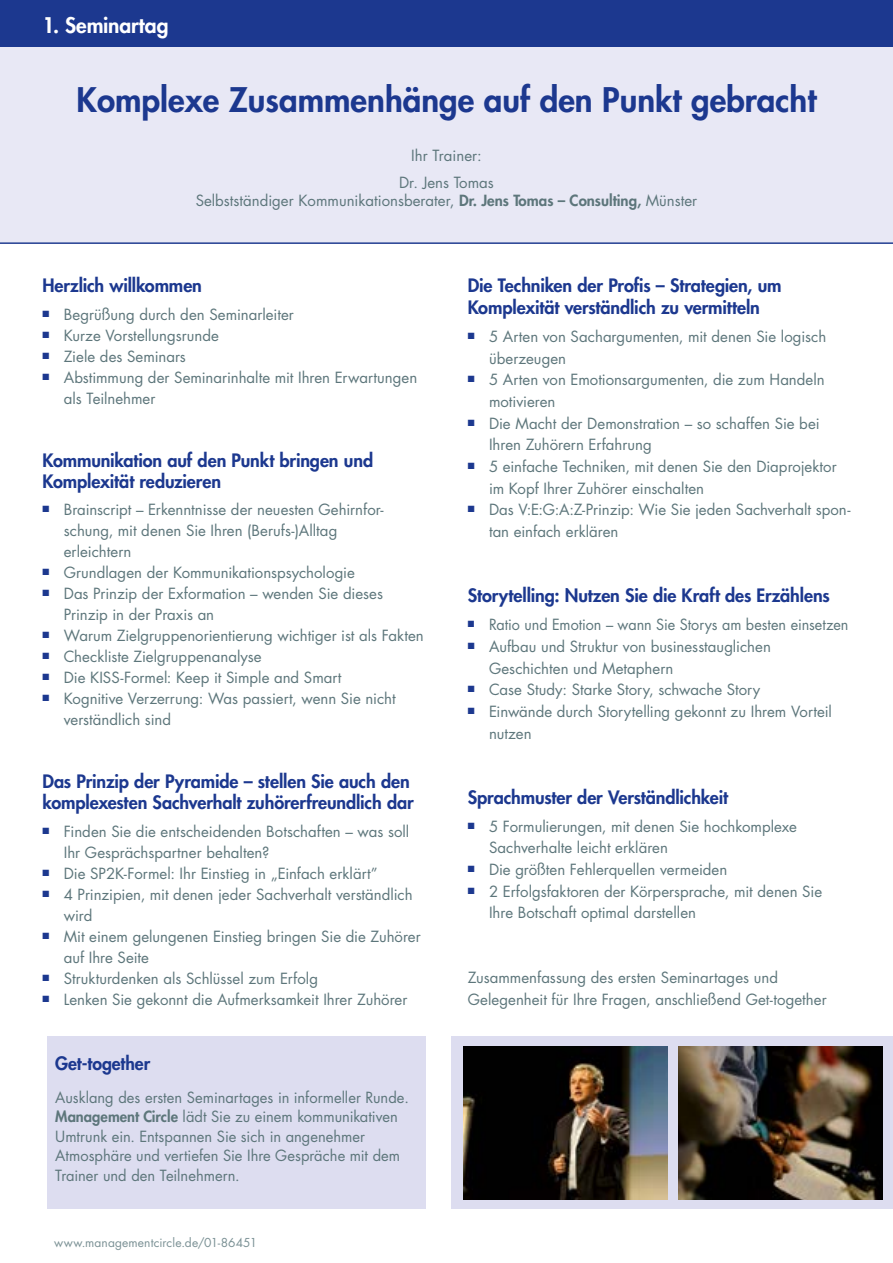
<style>
.page{position:relative;width:893px;height:1263px;background:#fff}
.page>*{position:absolute;margin:0;border:0;box-sizing:border-box;transform-origin:0 0}
.t1{font:800 33px "Futura Std";color:#1c388f}
.t2{font:800 21px "Futura Std";letter-spacing:-.005em;color:#fff}
.t3{font:800 18px/21px "Futura Std";letter-spacing:-.005em;color:#1c388f}
.t4{font:15px/21px "Futura Std";color:#5d767b}
.t5{font:15px "Futura Std";color:#5d767b;scale:.96 1}
.t6{font:12px "Futura Std";letter-spacing:.01em;color:#7b9195}
.s1{font-weight:800}
</style>
<div class="page">
<div style="left:0;top:43px;width:893px;height:199px;background:#e8e8f5"></div>
<div style="left:452px;top:1036px;width:441px;height:173px;background:#ddddf0"></div>
<div style="left:0;top:0;width:893px;height:47px;background:#1c388f"></div>
<hr style="left:0;top:242px;width:893px;height:2px;background:#1c388f">
<div style="left:47px;top:1036px;width:378px;height:173px;background:#ddddf0"></div>
<img style="left:678px;top:1046px;width:204px;height:153px">
<img style="left:463px;top:1046px;width:204px;height:153px">
<h2 class="t2" style="left:43px;top:12px;width:127px">1. Seminartag</h2>
<h1 class="t1" style="left:77px;top:79px;width:741px">Komplexe Zusammenhänge auf den Punkt gebracht</h1>
<p class="t4" style="left:399px;top:143px;width:96px;line-height:26.5px;text-align:center">Ihr Trainer:<br>Dr. Jens Tomas</p>
<p class="t4" style="left:196px;top:190px;width:503px">Selbstständiger Kommunikationsberater, <span class="s1">Dr. Jens Tomas – Consulting,</span> Münster</p>
<p class="t3" style="left:43px;top:275px;width:161px">Herzlich willkommen</p>
<p class="t4" style="left:43px;top:304px;width:253px"><sup>■</sup> Begrüßung durch den Seminarleiter</p>
<p class="t4" style="left:43px;top:325px;width:178px"><sup>■</sup> Kurze Vorstellungsrunde</p>
<p class="t4" style="left:43px;top:346px;width:145px"><sup>■</sup> Ziele des Seminars</p>
<p class="t4" style="left:64px;top:367px;width:355px;text-indent:-21px"><sup>■</sup> Abstimmung der Seminarinhalte mit Ihren Erwartungen als Teilnehmer</p>
<p class="t3" style="left:43px;top:450px;width:332px">Kommunikation auf den Punkt bringen und<br>Komplexität reduzieren</p>
<p class="t4" style="left:64px;top:499px;width:321px;text-indent:-21px"><sup>■</sup> Brainscript – Erkenntnisse der neuesten Gehirnfor&shy;schung, mit denen Sie Ihren (Berufs-)Alltag erleichtern</p>
<p class="t4" style="left:43px;top:562px;width:314px"><sup>■</sup> Grundlagen der Kommunikationspsychologie</p>
<p class="t4" style="left:64px;top:583px;width:321px;text-indent:-21px"><sup>■</sup> Das Prinzip der Exformation – wenden Sie dieses<br>Prinzip in der Praxis an</p>
<p class="t4" style="left:43px;top:625px;width:383px"><sup>■</sup> Warum Zielgruppenorientierung wichtiger ist als Fakten</p>
<p class="t4" style="left:43px;top:646px;width:221px"><sup>■</sup> Checkliste Zielgruppenanalyse</p>
<p class="t4" style="left:43px;top:667px;width:300px"><sup>■</sup> Die KISS-Formel: Keep it Simple and Smart</p>
<p class="t4" style="left:64px;top:688px;width:333px;text-indent:-21px"><sup>■</sup> Kognitive Verzerrung: Was passiert, wenn Sie nicht verständlich sind</p>
<p class="t3" style="left:43px;top:771px;width:373px">Das Prinzip der Pyramide – stellen Sie auch den komplexesten Sachverhalt zuhörerfreundlich dar</p>
<p class="t4" style="left:64px;top:821px;width:347px;text-indent:-21px"><sup>■</sup> Finden Sie die entscheidenden Botschaften – was soll<br>Ihr Gesprächspartner behalten?</p>
<p class="t4" style="left:43px;top:863px;width:337px"><sup>■</sup> Die SP2K-Formel: Ihr Einstieg in „Einfach erklärt”</p>
<p class="t4" style="left:64px;top:884px;width:350px;text-indent:-21px"><sup>■</sup> 4 Prinzipien, mit denen jeder Sachverhalt verständlich wird</p>
<p class="t4" style="left:64px;top:926px;width:359px;text-indent:-21px"><sup>■</sup> Mit einem gelungenen Einstieg bringen Sie die Zuhörer auf Ihre Seite</p>
<p class="t4" style="left:43px;top:968px;width:277px"><sup>■</sup> Strukturdenken als Schlüssel zum Erfolg</p>
<p class="t4" style="left:43px;top:989px;width:366px"><sup>■</sup> Lenken Sie gekonnt die Aufmerksamkeit Ihrer Zuhörer</p>
<p class="t3" style="left:55px;top:1053px;width:96px">Get-together</p>
<p class="t4" style="left:55px;top:1087px;width:355px;line-height:19.5px">Ausklang des ersten Seminartages in informeller Runde.<br><span class="s1">Management Circle</span> lädt Sie zu einem kommunikativen Umtrunk ein. Entspannen Sie sich in angenehmer Atmosphäre und vertiefen Sie Ihre Gespräche mit dem Trainer und den Teilnehmern.</p>
<p class="t6" style="left:54px;top:1235px;width:205px">www.managementcircle.de/01-86451</p>
<p class="t3" style="left:468px;top:275px;width:315px;line-height:21.6px">Die Techniken der Profis – Strategien, um<br>Komplexität verständlich zu vermitteln</p>
<p class="t4" style="left:489px;top:326px;width:339px;line-height:21.8px;text-indent:-21px"><sup>■</sup> 5 Arten von Sachargumenten, mit denen Sie logisch überzeugen</p>
<p class="t4" style="left:489px;top:369px;width:337px;line-height:21.8px;text-indent:-21px"><sup>■</sup> 5 Arten von Emotionsargumenten, die zum Handeln motivieren</p>
<p class="t4" style="left:489px;top:412px;width:332px;line-height:21.8px;text-indent:-21px"><sup>■</sup> Die Macht der Demonstration – so schaffen Sie bei<br>Ihren Zuhörern Erfahrung</p>
<p class="t4" style="left:489px;top:456px;width:349px;line-height:21.8px;text-indent:-21px"><sup>■</sup> 5 einfache Techniken, mit denen Sie den Diaprojektor im Kopf Ihrer Zuhörer einschalten</p>
<p class="t4" style="left:489px;top:499px;width:363px;line-height:21.8px;text-indent:-21px"><sup>■</sup> Das V:E:G:A:Z-Prinzip: Wie Sie jeden Sachverhalt spon&shy;tan einfach erklären</p>
<p class="t3" style="left:468px;top:585px;width:364px">Storytelling: Nutzen Sie die Kraft des Erzählens</p>
<p class="t5" style="left:468px;top:615px;width:398px"><sup>■</sup> Ratio und Emotion – wann Sie Storys am besten einsetzen</p>
<p class="t4" style="left:489px;top:636px;width:283px;line-height:21.8px;text-indent:-21px"><sup>■</sup> Aufbau und Struktur von businesstauglichen<br>Geschichten und Metaphern</p>
<p class="t4" style="left:468px;top:679px;width:294px"><sup>■</sup> Case Study: Starke Story, schwache Story</p>
<p class="t4" style="left:489px;top:701px;width:344px;line-height:21.8px;text-indent:-21px"><sup>■</sup> Einwände durch Storytelling gekonnt zu Ihrem Vorteil nutzen</p>
<p class="t3" style="left:468px;top:786px;width:262px">Sprachmuster der Verständlichkeit</p>
<p class="t4" style="left:489px;top:815px;width:309px;line-height:21.8px;text-indent:-21px"><sup>■</sup> 5 Formulierungen, mit denen Sie hochkomplexe<br>Sachverhalte leicht erklären</p>
<p class="t4" style="left:468px;top:859px;width:261px"><sup>■</sup> Die größten Fehlerquellen vermeiden</p>
<p class="t4" style="left:489px;top:880px;width:335px;line-height:21.6px;text-indent:-21px"><sup>■</sup> 2 Erfolgsfaktoren der Körpersprache, mit denen Sie<br>Ihre Botschaft optimal darstellen</p>
<p class="t4" style="left:468px;top:967px;width:360px;line-height:21.6px">Zusammenfassung des ersten Seminartages und<br>Gelegenheit für Ihre Fragen, anschließend Get-together</p>
</div>
